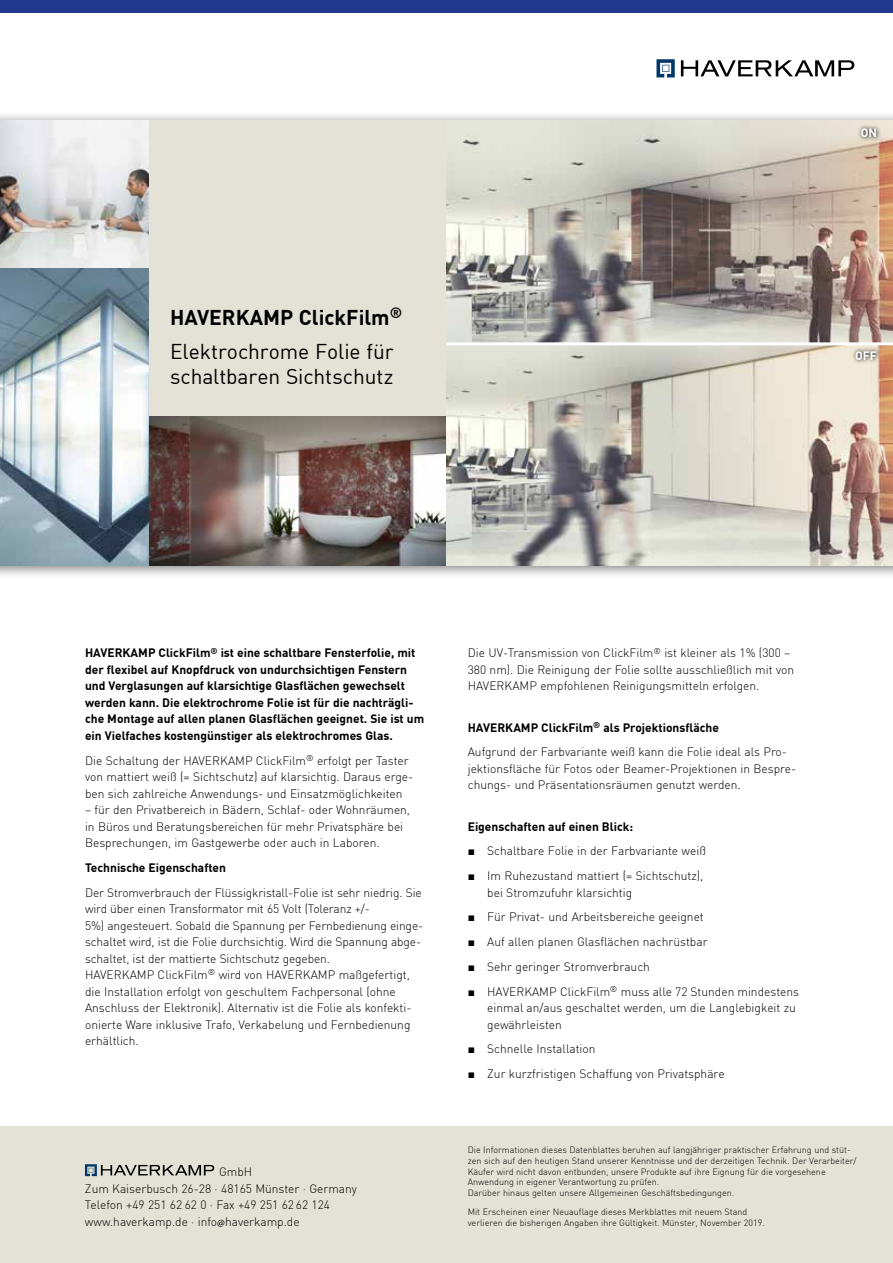
<style>
.page{position:relative;width:893px;height:1263px;background:#fff}
.page>*{position:absolute;margin:0;border:0;box-sizing:border-box;transform-origin:0 0}
.t1{font:21px/33.8px "DIN Offc";letter-spacing:-.005em;color:#000}
.t2{font:300 12px/16.5px "DIN Offc";color:#000}
.t3{font:700 12px/16.5px "DIN Offc";color:#000}
.t4{font:700 12px "DIN Offc";color:#fff}
.t5{font:300 9px/10.6px "DIN Offc";color:#000}
.s1{font-weight:700}
.s2{font-family:"Myriad Pro";font-weight:400;font-size:10.5px}
.s3{font-family:"Arial";font-weight:400}
</style>
<div class="page">
<div style="left:0;top:110px;width:893px;height:469px;background:#000;opacity:.5"></div>
<img style="left:0;top:120px;width:149px;height:446px">
<div style="left:149px;top:120px;width:297px;height:297px;background:#e4e2d6"></div>
<img style="left:149px;top:417px;width:297px;height:149px">
<img style="left:446px;top:120px;width:447px;height:446px">
<hr style="left:446px;top:342px;width:447px;height:3px;background:#fff">
<div style="left:0;top:1127px;width:893px;height:136px;background:#e4e2d6"></div>
<div style="left:0;top:0;width:893px;height:13px;background:#213a8f"></div>
<svg style="left:681px;top:60px;width:173px;height:16px"></svg>
<svg style="left:656px;top:59px;width:19px;height:18px"></svg>
<svg style="left:85px;top:1164px;width:129px;height:12px"></svg>
<svg style="left:857px;top:124px;width:24px;height:18px"></svg>
<svg style="left:851px;top:347px;width:30px;height:17px"></svg>
<h1 class="t1" style="left:170px;top:300px;width:233px"><span class="s1">HAVERKAMP ClickFilm</span><sup>®<br></sup>Elektrochrome Folie für</h1>
<h1 class="t1" style="left:170px;top:359px;width:225px">schaltbaren Sichtschutz</h1>
<p class="t4" style="left:861px;top:125px;width:18px">ON</p>
<p class="t4" style="left:855px;top:348px;width:23px">OFF</p>
<p class="t3" style="left:85px;top:644px;width:341px">HAVERKAMP ClickFilm<sup>®</sup> ist eine schaltbare Fensterfolie, mit der flexibel auf Knopfdruck von undurchsichtigen Fenstern und Verglasungen auf klarsichtige Glasflächen gewechselt werden kann. Die elektrochrome Folie ist für die nachträgli&shy;che Montage auf allen planen Glasflächen geeignet. Sie ist um ein Vielfaches kostengünstiger als elektrochromes Glas.</p>
<p class="t2" style="left:85px;top:752px;width:330px">Die Schaltung der HAVERKAMP ClickFilm<sup>®</sup> erfolgt per Taster von mattiert weiß (= Sichtschutz) auf klarsichtig. Daraus erge&shy;ben sich zahlreiche Anwendungs- und Einsatzmöglichkeiten</p>
<p class="t2" style="left:85px;top:801px;width:327px">– für den Privatbereich in Bädern, Schlaf- oder Wohnräumen, in Büros und Beratungsbereichen für mehr Privatsphäre bei<br>Besprechungen, im Gastgewerbe oder auch in Laboren.</p>
<p class="t3" style="left:85px;top:859px;width:143px">Technische Eigenschaften</p>
<p class="t2" style="left:85px;top:884px;width:340px">Der Stromverbrauch der Flüssigkristall-Folie ist sehr niedrig. Sie wird über einen Transformator mit 65 Volt (Toleranz +/-<br>5%) angesteuert. Sobald die Spannung per Fernbedienung einge&shy;schaltet wird, ist die Folie durchsichtig. Wird die Spannung abge&shy;schaltet, ist der mattierte Sichtschutz gegeben.<br>HAVERKAMP ClickFilm<sup>®</sup> wird von HAVERKAMP maßgefertigt, die Installation erfolgt von geschultem Fachpersonal (ohne Anschluss der Elektronik). Alternativ ist die Folie als konfekti&shy;onierte Ware inklusive Trafo, Verkabelung und Fernbedienung erhältlich.</p>
<p class="t2" style="left:85px;top:1163px;width:274px;text-indent:134px">GmbH<br>Zum Kaiserbusch 26-28 · 48165 Münster · Germany Telefon +49 251 62 62 0 · Fax +49 251 62 62 124 www.haverkamp.de · info<span class="s2">@</span>haverkamp.de</p>
<p class="t2" style="left:468px;top:644px;width:328px">Die UV-Transmission von ClickFilm<sup>®</sup> ist kleiner als 1% (300 –<br>380 nm). Die Reinigung der Folie sollte ausschließlich mit von<br>HAVERKAMP empfohlenen Reinigungsmitteln erfolgen.</p>
<p class="t2" style="left:468px;top:715px;width:321px;line-height:24.8px"><span class="s1">HAVERKAMP ClickFilm</span><sup>®</sup> <span class="s1">als Projektionsfläche<br></span>Aufgrund der Farbvariante weiß kann die Folie ideal als Pro-</p>
<p class="t2" style="left:468px;top:760px;width:330px">jektionsfläche für Fotos oder Beamer-Projektionen in Bespre&shy;chungs- und Präsentationsräumen genutzt werden.</p>
<p class="t3" style="left:468px;top:817px;width:167px">Eigenschaften auf einen Blick:</p>
<p class="t2" style="left:468px;top:843px;width:240px"><span class="s3">■</span> Schaltbare Folie in der Farbvariante weiß</p>
<p class="t2" style="left:487px;top:867px;width:218px;text-indent:-20px"><span class="s3">■</span> Im Ruhezustand mattiert (= Sichtschutz), bei Stromzufuhr klarsichtig</p>
<p class="t2" style="left:468px;top:909px;width:238px"><span class="s3">■</span> Für Privat- und Arbeitsbereiche geeignet</p>
<p class="t2" style="left:468px;top:933px;width:241px"><span class="s3">■</span> Auf allen planen Glasflächen nachrüstbar</p>
<p class="t2" style="left:468px;top:958px;width:184px"><span class="s3">■</span> Sehr geringer Stromverbrauch</p>
<p class="t2" style="left:487px;top:983px;width:313px;text-indent:-20px"><span class="s3">■</span> HAVERKAMP ClickFilm<sup>®</sup> muss alle 72 Stunden mindestens einmal an/aus geschaltet werden, um die Langlebigkeit zu gewährleisten</p>
<p class="t2" style="left:468px;top:1040px;width:129px"><span class="s3">■</span> Schnelle Installation</p>
<p class="t2" style="left:468px;top:1065px;width:259px"><span class="s3">■</span> Zur kurzfristigen Schaffung von Privatsphäre</p>
<p class="t5" style="left:468px;top:1144px;width:390px">Die Informationen dieses Datenblattes beruhen auf langjähriger praktischer Erfahrung und stüt&shy;zen sich auf den heutigen Stand unserer Kenntnisse und der derzeitigen Technik. Der Verarbeiter/ Käufer wird nicht davon entbunden, unsere Produkte auf ihre Eignung für die vorgesehene Anwendung in eigener Verantwortung zu prüfen.<br>Darüber hinaus gelten unsere Allgemeinen Geschäftsbedingungen.</p>
<p class="t5" style="left:468px;top:1206px;width:299px">Mit Erscheinen einer Neuauflage dieses Merkblattes mit neuem Stand verlieren die bisherigen Angaben ihre Gültigkeit. Münster, November 2019.</p>
</div>
